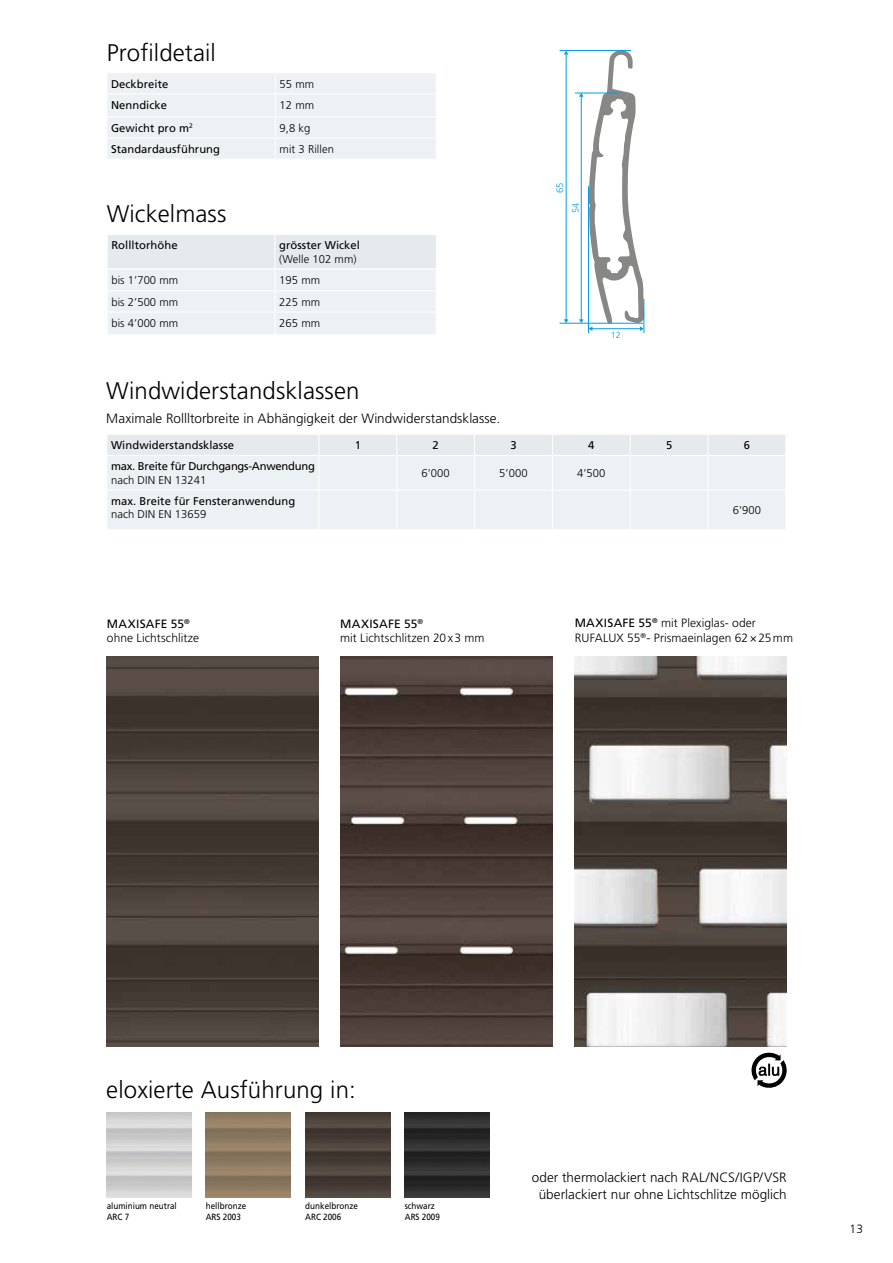
<style>
.page{position:relative;width:893px;height:1263px;background:#fff}
.page>*{position:absolute;margin:0;border:0;box-sizing:border-box;transform-origin:0 0}
.t1{font:300 24px "Frutiger LT Std";letter-spacing:.005em;color:#000}
.t2{font:300 13.5px/16.2px "Frutiger LT Std";letter-spacing:.005em;color:#000;text-align:center}
.t3{font:300 12px/14.4px "Frutiger LT Std";letter-spacing:.005em;color:#000}
.t4{font:11.25px "Frutiger LT Std";letter-spacing:.005em;color:#000}
.t5{font:300 11.25px "Frutiger LT Std";letter-spacing:.005em;color:#000}
.t6{font:11.25px "Frutiger LT Std";letter-spacing:-.02em;color:#000}
.t7{font:300 9.6px "Frutiger LT Std";color:#009ee3}
.t8{font:9px/10.6px "Frutiger LT Std";color:#000;scale:.9 1}
.t9{font:300 9px "Frutiger LT Std";color:#009ee3}
.s1{font-weight:400}
</style>
<div class="page">
<hr style="left:575px;top:93px;width:44px;height:1px;background:#009ee3">
<hr style="left:560px;top:50px;width:71px;height:1px;background:#009ee3">
<hr style="left:560px;top:323px;width:83px;height:1px;background:#009ee3">
<hr style="left:581px;top:96px;width:1px;height:224px;background:#009ee3">
<svg style="left:579px;top:93px;width:4px;height:4px"></svg>
<svg style="left:579px;top:319px;width:4px;height:4px"></svg>
<hr style="left:566px;top:54px;width:1px;height:266px;background:#009ee3">
<svg style="left:564px;top:51px;width:4px;height:4px"></svg>
<svg style="left:564px;top:319px;width:4px;height:4px"></svg>
<svg style="left:589px;top:50px;width:55px;height:281px"></svg>
<hr style="left:644px;top:299px;width:1px;height:34px;background:#009ee3">
<hr style="left:588px;top:186px;width:1px;height:147px;background:#009ee3">
<div style="left:107px;top:73px;width:329px;height:86px;background:#eef1f3"></div>
<div style="left:108px;top:235px;width:328px;height:99px;background:#eef1f3"></div>
<img style="left:107px;top:656px;width:212px;height:390px">
<img style="left:575px;top:656px;width:212px;height:390px">
<img style="left:341px;top:656px;width:212px;height:390px">
<div style="left:107px;top:456px;width:678px;height:73px;background:#eef1f3"></div>
<div style="left:107px;top:435px;width:678px;height:20px;background:#e6eaed"></div>
<hr style="left:318px;top:456px;width:1px;height:34px;background:#fff">
<hr style="left:396px;top:456px;width:1px;height:34px;background:#fff">
<hr style="left:474px;top:456px;width:1px;height:34px;background:#fff">
<hr style="left:552px;top:456px;width:1px;height:34px;background:#fff">
<hr style="left:630px;top:456px;width:1px;height:34px;background:#fff">
<hr style="left:708px;top:456px;width:1px;height:34px;background:#fff">
<hr style="left:106px;top:490px;width:213px;height:1px;background:#fff">
<hr style="left:319px;top:490px;width:78px;height:1px;background:#fff">
<hr style="left:318px;top:490px;width:1px;height:39px;background:#fff">
<hr style="left:397px;top:490px;width:78px;height:1px;background:#fff">
<hr style="left:396px;top:490px;width:1px;height:39px;background:#fff">
<hr style="left:475px;top:490px;width:77px;height:1px;background:#fff">
<hr style="left:474px;top:490px;width:1px;height:39px;background:#fff">
<hr style="left:552px;top:490px;width:78px;height:1px;background:#fff">
<hr style="left:552px;top:490px;width:1px;height:39px;background:#fff">
<hr style="left:630px;top:490px;width:78px;height:1px;background:#fff">
<hr style="left:630px;top:490px;width:1px;height:39px;background:#fff">
<hr style="left:708px;top:490px;width:78px;height:1px;background:#fff">
<hr style="left:708px;top:490px;width:1px;height:39px;background:#fff">
<svg style="left:751px;top:1053px;width:36px;height:35px"></svg>
<img style="left:306px;top:1113px;width:85px;height:37px">
<img style="left:306px;top:1150px;width:85px;height:48px">
<img style="left:206px;top:1113px;width:85px;height:37px">
<img style="left:206px;top:1150px;width:85px;height:48px">
<img style="left:405px;top:1113px;width:85px;height:37px">
<img style="left:405px;top:1150px;width:85px;height:48px">
<h1 class="t1" style="left:107px;top:39px;width:111px">Profildetail</h1>
<p class="t4" style="left:111px;top:77px;width:59px">Deckbreite</p>
<p class="t5" style="left:280px;top:77px;width:36px">55 mm</p>
<p class="t4" style="left:111px;top:98px;width:58px">Nenndicke</p>
<p class="t5" style="left:280px;top:98px;width:36px">12 mm</p>
<p class="t4" style="left:111px;top:121px;width:83px">Gewicht pro m<sup>2</sup></p>
<p class="t5" style="left:280px;top:121px;width:32px">9,8 kg</p>
<p class="t4" style="left:111px;top:142px;width:111px">Standardausführung</p>
<p class="t5" style="left:280px;top:143px;width:56px">mit 3 Rillen</p>
<h1 class="t1" style="left:107px;top:200px;width:121px">Wickelmass</h1>
<p class="t4" style="left:111px;top:239px;width:68px">Rollltorhöhe</p>
<p class="t4" style="left:279px;top:239px;width:82px">grösster Wickel</p>
<p class="t5" style="left:279px;top:252px;width:79px">(Welle 102 mm)</p>
<p class="t5" style="left:111px;top:274px;width:68px">bis 1’700 mm</p>
<p class="t5" style="left:279px;top:274px;width:42px">195 mm</p>
<p class="t5" style="left:111px;top:295px;width:68px">bis 2’500 mm</p>
<p class="t5" style="left:279px;top:295px;width:42px">225 mm</p>
<p class="t5" style="left:111px;top:317px;width:68px">bis 4’000 mm</p>
<p class="t5" style="left:279px;top:317px;width:42px">265 mm</p>
<h1 class="t1" style="left:106px;top:377px;width:255px">Windwiderstandsklassen</h1>
<p class="t2" style="left:106px;top:410px;width:395px">Maximale Rollltorbreite in Abhängigkeit der Windwiderstandsklasse.</p>
<p class="t7" style="left:554px;top:193px;width:12px;rotate:-90deg">65</p>
<p class="t9" style="left:570px;top:213px;width:12px;rotate:-90deg">54</p>
<p class="t9" style="left:611px;top:330px;width:12px">12</p>
<p class="t4" style="left:111px;top:438px;width:125px">Windwiderstandsklasse</p>
<p class="t4" style="left:355px;top:438px;width:8px">1</p>
<p class="t4" style="left:432px;top:438px;width:8px">2</p>
<p class="t4" style="left:510px;top:438px;width:8px">3</p>
<p class="t4" style="left:588px;top:438px;width:8px">4</p>
<p class="t4" style="left:666px;top:438px;width:8px">5</p>
<p class="t4" style="left:744px;top:438px;width:8px">6</p>
<p class="t6" style="left:111px;top:460px;width:205px">max. Breite für Durchgangs-Anwendung</p>
<p class="t5" style="left:111px;top:473px;width:97px">nach DIN EN 13241</p>
<p class="t5" style="left:421px;top:467px;width:30px">6’000</p>
<p class="t5" style="left:499px;top:467px;width:30px">5’000</p>
<p class="t5" style="left:577px;top:467px;width:30px">4’500</p>
<p class="t4" style="left:111px;top:494px;width:186px">max. Breite für Fensteranwendung</p>
<p class="t5" style="left:111px;top:508px;width:97px">nach DIN EN 13659</p>
<p class="t5" style="left:733px;top:504px;width:30px">6’900</p>
<p class="t3" style="left:107px;top:616px;width:94px"><span class="s1">MAXISAFE 55</span><sup>® </sup>ohne Lichtschlitze</p>
<p class="t3" style="left:340px;top:616px;width:146px"><span class="s1">MAXISAFE 55</span><sup>®<br></sup>mit Lichtschlitzen 20x3 mm</p>
<p class="t3" style="left:575px;top:616px;width:220px"><span class="s1">MAXISAFE 55</span><sup>®</sup> mit Plexiglas- oder<br>RUFALUX 55<sup>®</sup>- Prismaeinlagen 62×25mm</p>
<h1 class="t1" style="left:106px;top:1076px;width:251px">eloxierte Ausführung in:</h1>
<p class="t8" style="left:107px;top:1201px;width:80px">aluminium neutral<br>ARC 7</p>
<p class="t8" style="left:305px;top:1201px;width:60px">dunkelbronze<br>ARC 2006</p>
<p class="t8" style="left:206px;top:1201px;width:47px">hellbronze<br>ARS 2003</p>
<p class="t8" style="left:405px;top:1201px;width:41px">schwarz<br>ARS 2009</p>
<p class="t2" style="left:532px;top:1170px;width:256px">oder thermolackiert nach RAL/NCS/IGP/VSR überlackiert nur ohne Lichtschlitze möglich</p>
<p class="t3" style="left:850px;top:1222px;width:15px">13</p>
</div>
